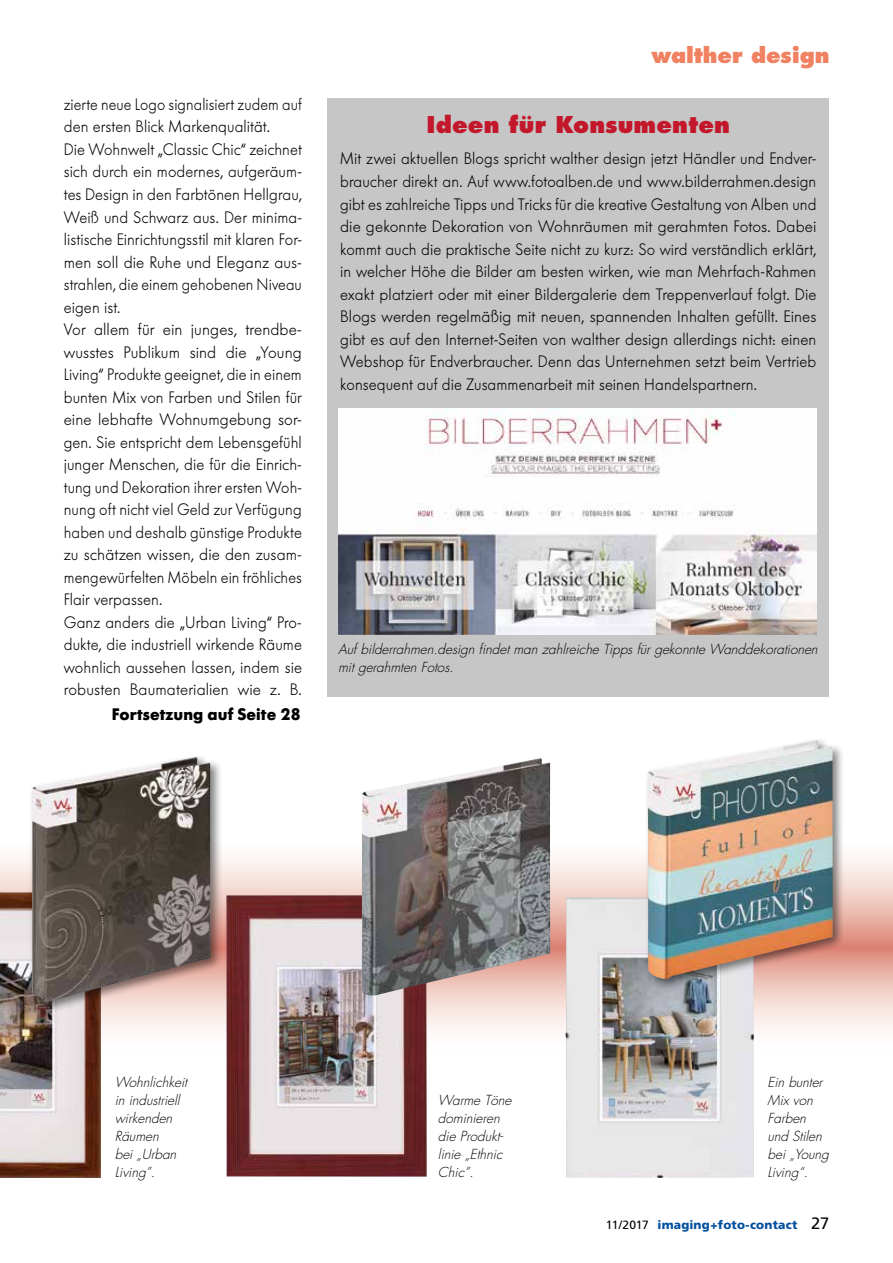
<style>
.page{position:relative;width:893px;height:1263px;background:#fff}
.page>*{position:absolute;margin:0;border:0;box-sizing:border-box;transform-origin:0 0}
.t1{font:800 22.5px "Futura";letter-spacing:.01em;color:#c3182b}
.t2{font:800 21px "Futura";letter-spacing:-.005em;color:#f08262}
.t3{font:300 16.5px/22.5px "Futura BQ";letter-spacing:.005em;color:#000;scale:.92 1}
.t4{font:300 16.5px/22.5px "Futura BQ";letter-spacing:.005em;color:#000;text-align:justify;scale:.95 1}
.t5{font:700 16.5px "Futura BQ";letter-spacing:.01em;color:#000;scale:.95 1}
.t6{font:italic 300 13.5px/18px "Futura";color:#000}
.t7{font:900 12px "Frutiger";letter-spacing:.015em;color:#004f9f}
.s1{font-weight:400;color:#000}
.s2{font-weight:400;font-size:16.5px;color:#000}
</style>
<div class="page">
<svg style="left:0;top:851px;width:893px;height:186px"></svg>
<img style="left:0;top:892px;width:101px;height:286px">
<img style="left:226px;top:895px;width:201px;height:281px">
<img style="left:566px;top:897px;width:188px;height:281px">
<div style="left:28px;top:757px;width:193px;height:257px;background:#000;opacity:.5"></div>
<img style="left:31px;top:757px;width:179px;height:246px">
<img style="left:362px;top:758px;width:188px;height:238px">
<div style="left:644px;top:740px;width:200px;height:251px;background:#000;opacity:.5"></div>
<img style="left:647px;top:740px;width:186px;height:239px">
<div style="left:327px;top:98px;width:502px;height:598px;background:#c6c6c6"></div>
<img style="left:338px;top:408px;width:478px;height:227px">
<p class="t3" style="left:64px;top:93px;width:260px">zierte neue Logo signalisiert zudem auf den ersten Blick Markenqualität.<br>Die Wohnwelt „Classic Chic“ zeichnet sich durch ein modernes, aufgeräum&shy;tes Design in den Farbtönen Hellgrau, Weiß und Schwarz aus. Der minima&shy;listische Einrichtungsstil mit klaren For&shy;men soll die Ruhe und Eleganz aus&shy;strahlen, die einem gehobenen Niveau eigen ist.<br>Vor allem für ein junges, trendbe&shy;wusstes Publikum sind die „Young Living“ Produkte geeignet, die in einem bunten Mix von Farben und Stilen für eine lebhafte Wohnumgebung sor&shy;gen. Sie entspricht dem Lebensgefühl junger Menschen, die für die Einrich&shy;tung und Dekoration ihrer ersten Woh&shy;nung oft nicht viel Geld zur Verfügung haben und deshalb günstige Produkte zu schätzen wissen, die den zusam&shy;mengewürfelten Möbeln ein fröhliches Flair verpassen.<br>Ganz anders die „Urban Living“ Pro&shy;dukte, die industriell wirkende Räume wohnlich aussehen lassen, indem sie robusten Baumaterialien wie z. B.</p>
<p class="t5" style="left:112px;top:704px;width:200px">Fortsetzung auf Seite 28</p>
<p class="t2" style="left:651px;top:42px;width:180px">walther design</p>
<h1 class="t1" style="left:427px;top:110px;width:305px">Ideen für Konsumenten</h1>
<p class="t4" style="left:340px;top:148px;width:503px">Mit zwei aktuellen Blogs spricht walther design jetzt Händler und Endver&shy;braucher direkt an. Auf www.fotoalben.de und www.bilderrahmen.design gibt es zahlreiche Tipps und Tricks für die kreative Gestaltung von Alben und die gekonnte Dekoration von Wohnräumen mit gerahmten Fotos. Dabei kommt auch die praktische Seite nicht zu kurz: So wird verständlich erklärt, in welcher Höhe die Bilder am besten wirken, wie man Mehrfach-Rahmen exakt platziert oder mit einer Bildergalerie dem Treppenverlauf folgt. Die Blogs werden regelmäßig mit neuen, spannenden Inhalten gefüllt. Eines gibt es auf den Internet-Seiten von walther design allerdings nicht: einen Webshop für Endverbraucher. Denn das Unternehmen setzt beim Vertrieb konsequent auf die Zusammenarbeit mit seinen Handelspartnern.</p>
<p class="t6" style="left:338px;top:640px;width:482px">Auf bilderrahmen.design findet man zahlreiche Tipps für gekonnte Wanddekorationen mit gerahmten Fotos.</p>
<p class="t6" style="left:115px;top:1073px;width:74px">Wohnlichkeit in industriell wirkenden<br>Räumen<br>bei „Urban<br>Living”.</p>
<p class="t6" style="left:438px;top:1092px;width:75px">Warme Töne dominieren die Produkt&shy;linie „Ethnic<br>Chic”.</p>
<p class="t6" style="left:767px;top:1073px;width:64px">Ein bunter<br>Mix von<br>Farben und Stilen bei „Young<br>Living“.</p>
<p class="t7" style="left:606px;top:1217px;width:225px"><span class="s1">11/2017</span> imaging+foto-contact <span class="s2">27</span></p>
</div>
